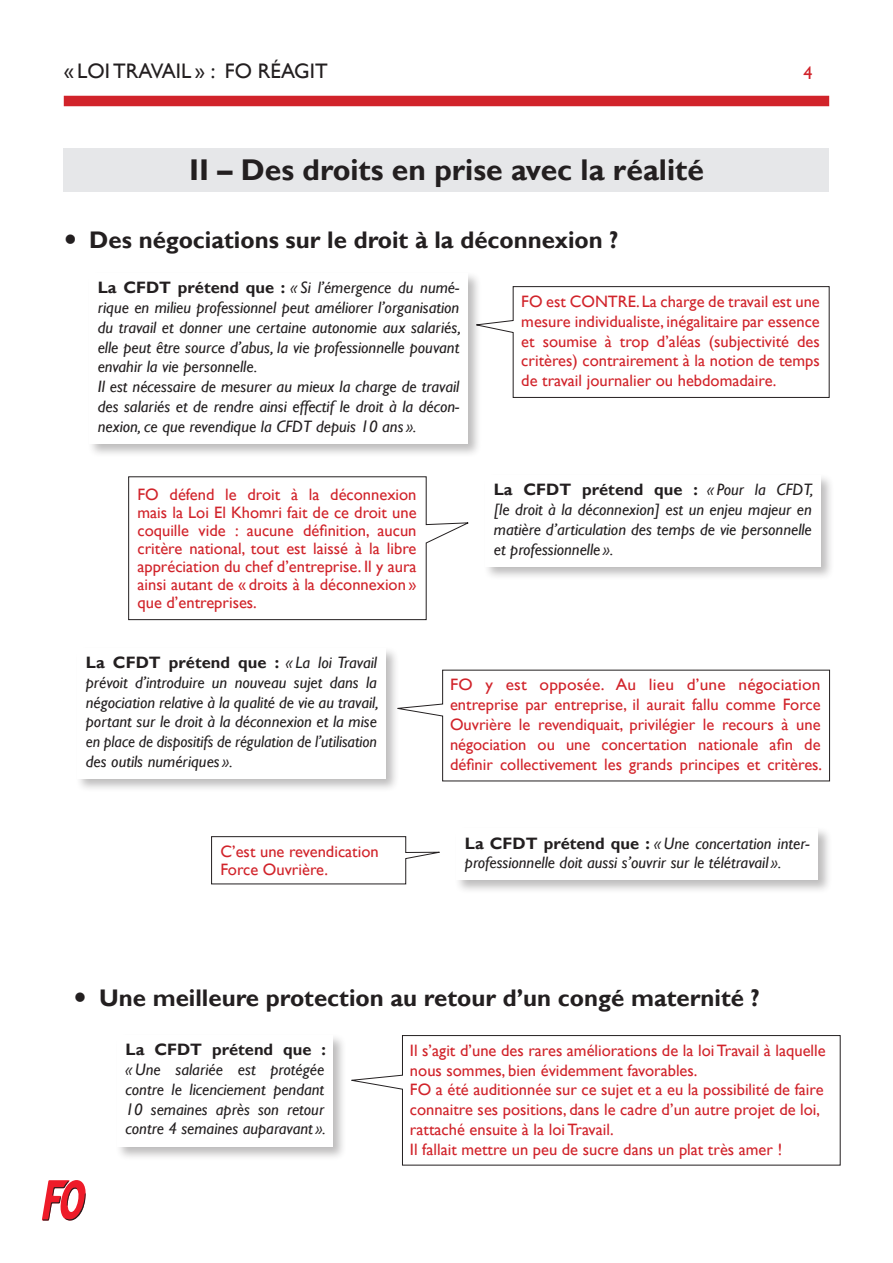
<style>
.page{position:relative;width:893px;height:1263px;background:#fff}
.page>*{position:absolute;margin:0;border:0;box-sizing:border-box;transform-origin:0 0}
.t1{font:700 30px "Gill Sans";color:#231f20}
.t2{font:700 27px "Gill Sans";color:#231f20}
.SOUS_TITRE{font:700 24px "Gill Sans";color:#231f20}
.t3{font:21px "Gill Sans";color:#231f20}
.t4{font:18px "Gill Sans";color:#d1232a}
.argumentaire_CFDT{font:italic 16.5px/19.8px "Gill Sans";color:#231f20;text-align:justify}
.bulle_fo{font:16.5px/19.8px "Gill Sans";color:#d1232a}
.bulle_fo-2{font:16.5px/19.8px "Gill Sans";color:#d1232a;text-align:justify;scale:1.05 1}
.s1{font-weight:700;font-style:normal}
</style>
<div class="page">
<div style="left:64px;top:96px;width:765px;height:10px;background:#d1232a"></div>
<svg style="left:42px;top:1180px;width:44px;height:41px"></svg>
<div style="left:64px;top:149px;width:765px;height:42px;background:#e6e7e9"></div>
<div style="left:87px;top:271px;width:395px;height:187px;background:#231f20;opacity:.3"></div>
<div style="left:89px;top:273px;width:379px;height:171px;background:#fff"></div>
<div style="left:483px;top:473px;width:352px;height:108px;background:#231f20;opacity:.3"></div>
<div style="left:485px;top:475px;width:335px;height:92px;background:#fff"></div>
<div style="left:454px;top:826px;width:378px;height:68px;background:#231f20;opacity:.3"></div>
<div style="left:456px;top:829px;width:362px;height:51px;background:#fff"></div>
<div style="left:75px;top:646px;width:325px;height:147px;background:#231f20;opacity:.3"></div>
<div style="left:77px;top:648px;width:309px;height:130px;background:#fff"></div>
<div style="left:115px;top:1033px;width:232px;height:128px;background:#231f20;opacity:.3"></div>
<div style="left:117px;top:1035px;width:216px;height:112px;background:#fff"></div>
<svg style="left:472px;top:286px;width:358px;height:112px"></svg>
<svg style="left:392px;top:669px;width:438px;height:113px"></svg>
<svg style="left:346px;top:1035px;width:495px;height:131px"></svg>
<svg style="left:128px;top:476px;width:341px;height:144px"></svg>
<svg style="left:211px;top:836px;width:229px;height:49px"></svg>
<p class="t3" style="left:64px;top:59px;width:265px">« LOI TRAVAIL » : FO RÉAGIT</p>
<p class="t4" style="left:803px;top:63px;width:10px">4</p>
<p class="t2" style="left:215px;top:150px;width:465px">II – Des droits en prise avec la réalité</p>
<p class="t1" style="left:189px;top:152px;width:516px">II – Des droits en prise avec la réalité</p>
<p class="SOUS_TITRE" style="left:89px;top:226px;width:531px">Des négociations sur le droit à la déconnexion ?</p>
<p class="argumentaire_CFDT" style="left:98px;top:278px;width:365px"><span class="s1">La CFDT prétend que :</span> « Si l’émergence du numé&shy;rique en milieu professionnel peut améliorer l’organisation du travail et donner une certaine autonomie aux salariés, elle peut être source d’abus, la vie professionnelle pouvant envahir la vie personnelle.</p>
<p class="argumentaire_CFDT" style="left:98px;top:377px;width:363px">Il est nécessaire de mesurer au mieux la charge de travail des salariés et de rendre ainsi effectif le droit à la décon&shy;nexion, ce que revendique la CFDT depuis 10 ans ».</p>
<p class="bulle_fo" style="left:138px;top:486px;width:281px;line-height:18px;text-align:justify">FO défend le droit à la déconnexion mais la Loi El Khomri fait de ce droit une coquille vide : aucune définition, aucun critère national, tout est laissé à la libre appréciation du chef d’entreprise. Il y aura ainsi autant de « droits à la déconnexion » que d’entreprises.</p>
<p class="bulle_fo" style="left:521px;top:292px;width:300px;text-align:justify">FO est CONTRE. La charge de travail est une mesure individualiste, inégalitaire par essence et soumise à trop d’aléas (subjectivité des critères) contrairement à la notion de temps de travail journalier ou hebdomadaire.</p>
<p class="argumentaire_CFDT" style="left:494px;top:480px;width:321px"><span class="s1">La CFDT prétend que :</span> « Pour la CFDT, [le droit à la déconnexion] est un enjeu majeur en matière d’articulation des temps de vie personnelle et professionnelle ».</p>
<p class="argumentaire_CFDT" style="left:86px;top:653px;width:294px"><span class="s1">La CFDT prétend que :</span> « La loi Travail prévoit d’introduire un nouveau sujet dans la négociation relative à la qualité de vie au travail, portant sur le droit à la déconnexion et la mise en place de dispositifs de régulation de l’utilisation des outils numériques ».</p>
<p class="bulle_fo" style="left:220px;top:843px;width:160px;line-height:18px">C’est une revendication<br>Force Ouvrière.</p>
<p class="bulle_fo-2" style="left:450px;top:675px;width:356px">FO y est opposée. Au lieu d’une négociation entreprise par entreprise, il aurait fallu comme Force Ouvrière le revendiquait, privilégier le recours à une négociation ou une concertation nationale afin de définir collectivement les grands principes et critères.</p>
<p class="argumentaire_CFDT" style="left:465px;top:833px;width:346px"><span class="s1">La CFDT prétend que :</span> « Une concertation inter&shy;professionnelle doit aussi s’ouvrir sur le télétravail ».</p>
<p class="SOUS_TITRE" style="left:99px;top:983px;width:662px">Une meilleure protection au retour d’un congé maternité ?</p>
<p class="argumentaire_CFDT" style="left:126px;top:1040px;width:202px"><span class="s1">La CFDT prétend que : </span>« Une salariée est protégée contre le licenciement pendant 10 semaines après son retour contre 4 semaines auparavant ».</p>
<p class="bulle_fo" style="left:410px;top:1041px;width:417px">Il s’agit d’une des rares améliorations de la loi Travail à laquelle nous sommes, bien évidemment favorables.</p>
<p class="bulle_fo" style="left:410px;top:1080px;width:415px">FO a été auditionnée sur ce sujet et a eu la possibilité de faire connaitre ses positions, dans le cadre d’un autre projet de loi, rattaché ensuite à la loi Travail.</p>
<p class="bulle_fo" style="left:410px;top:1140px;width:374px">Il fallait mettre un peu de sucre dans un plat très amer !</p>
</div>
